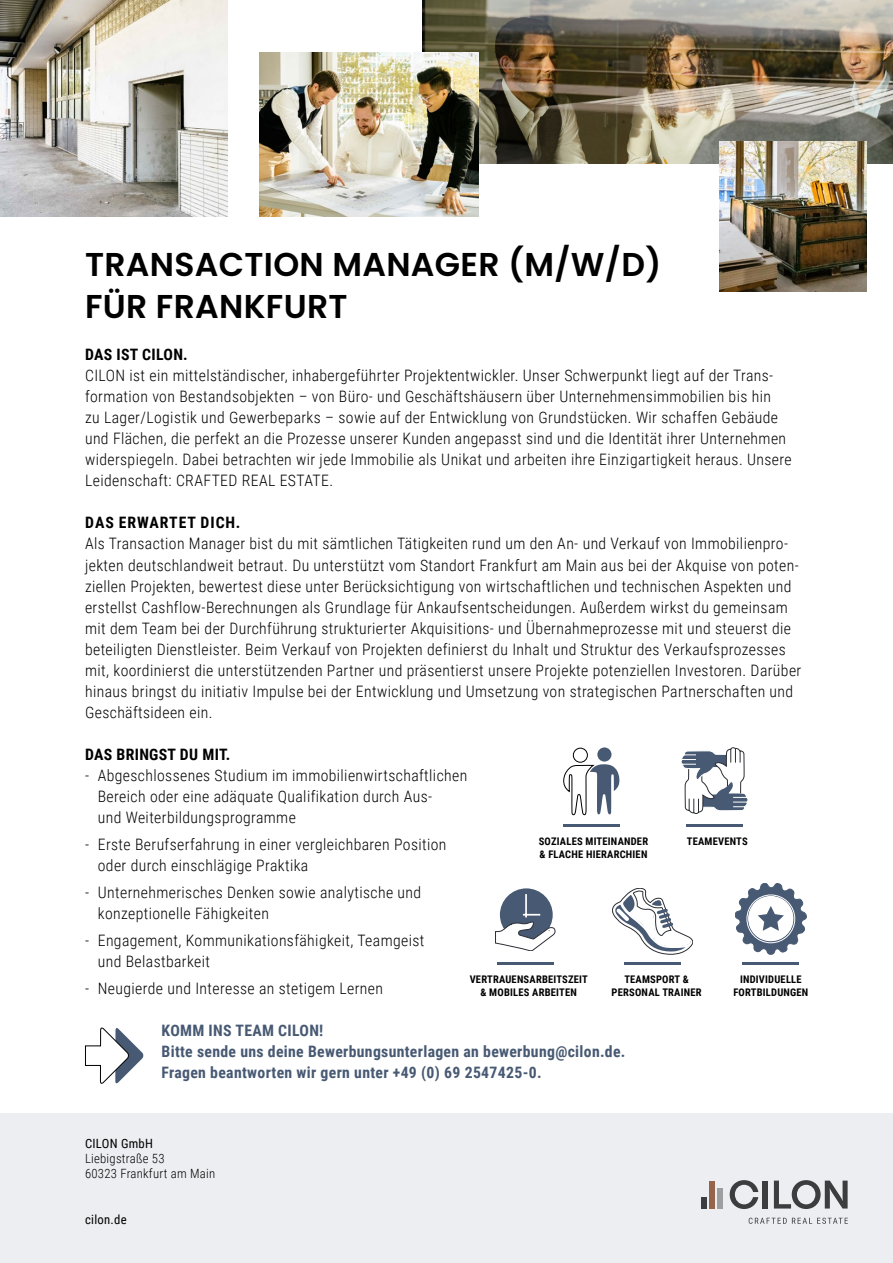
<style>
.page{position:relative;width:893px;height:1263px;background:#fff}
.page>*{position:absolute;margin:0;border:0;box-sizing:border-box;transform-origin:0 0}
.t1{font:600 33px/42px "Poppins";letter-spacing:.01em;color:#000}
.t2{font:300 15.75px/21px "Roboto Condensed";letter-spacing:.025em;color:#000}
.t3{font:700 15.75px/21px "Roboto Condensed";letter-spacing:.02em;color:#475973}
.t4{font:700 15.75px "Roboto Condensed";letter-spacing:.02em;color:#000}
.t5{font:700 15.75px "Roboto Condensed";letter-spacing:.06em;color:#000}
.t6{font:300 12.75px/15.3px "Roboto Condensed";letter-spacing:.02em;color:#000}
.t7{font:12.75px "Roboto Condensed";letter-spacing:.02em;color:#000}
.t8{font:700 10.5px/12.6px "Roboto Condensed";letter-spacing:.02em;color:#000;text-align:center}
</style>
<div class="page">
<div style="left:0;top:1113px;width:893px;height:150px;background:#edeef1"></div>
<svg style="left:730px;top:1180px;width:28px;height:29px"></svg>
<div style="left:763px;top:1180px;width:5px;height:28px;background:#3b3d3f"></div>
<div style="left:717px;top:1188px;width:5px;height:20px;background:#9d9e9f"></div>
<div style="left:709px;top:1180px;width:5px;height:28px;background:#96634b"></div>
<div style="left:702px;top:1197px;width:5px;height:11px;background:#3b3d3f"></div>
<svg style="left:774px;top:1180px;width:74px;height:29px"></svg>
<svg style="left:749px;top:1218px;width:99px;height:6px"></svg>
<img style="left:422px;top:0;width:471px;height:163px">
<img style="left:719px;top:142px;width:147px;height:149px">
<svg style="left:85px;top:1027px;width:59px;height:57px"></svg>
<hr style="left:563px;top:824px;width:57px;height:2px;background:#475973">
<svg style="left:563px;top:764px;width:57px;height:51px"></svg>
<div style="left:573px;top:748px;width:15px;height:14px;border:1px solid #000;border-radius:50%"></div>
<div style="left:597px;top:747px;width:14px;height:14px;background:#475973;border-radius:50%"></div>
<hr style="left:686px;top:824px;width:57px;height:2px;background:#475973">
<svg style="left:681px;top:747px;width:67px;height:67px"></svg>
<hr style="left:742px;top:962px;width:57px;height:2px;background:#475973">
<svg style="left:735px;top:883px;width:71px;height:71px"></svg>
<div style="left:747px;top:895px;width:48px;height:48px;border:1px solid #fff;border-radius:50%"></div>
<hr style="left:497px;top:962px;width:57px;height:2px;background:#475973">
<div style="left:500px;top:888px;width:53px;height:53px;background:#475973;border-radius:50%"></div>
<hr style="left:525px;top:894px;width:2px;height:23px;background:#fff">
<svg style="left:523px;top:914px;width:17px;height:1px"></svg>
<svg style="left:495px;top:922px;width:60px;height:29px"></svg>
<hr style="left:624px;top:962px;width:57px;height:2px;background:#475973">
<svg style="left:612px;top:888px;width:81px;height:66px"></svg>
<img style="left:0;top:0;width:227px;height:217px">
<img style="left:259px;top:52px;width:219px;height:165px">
<h1 class="t1" style="left:85px;top:243px;width:578px">TRANSACTION MANAGER (M/W/D)<br>FÜR FRANKFURT</h1>
<p class="t4" style="left:85px;top:343px;width:104px">DAS IST CILON.</p>
<p class="t2" style="left:85px;top:364px;width:708px">CILON ist ein mittelständischer, inhabergeführter Projektentwickler. Unser Schwerpunkt liegt auf der Trans&shy;formation von Bestandsobjekten – von Büro- und Geschäftshäusern über Unternehmensimmobilien bis hin<br>zu Lager/Logistik und Gewerbeparks – sowie auf der Entwicklung von Grundstücken. Wir schaffen Gebäude und Flächen, die perfekt an die Prozesse unserer Kunden angepasst sind und die Identität ihrer Unternehmen widerspiegeln. Dabei betrachten wir jede Immobilie als Unikat und arbeiten ihre Einzigartigkeit heraus. Unsere Leidenschaft: CRAFTED REAL ESTATE.</p>
<p class="t5" style="left:85px;top:511px;width:157px">DAS ERWARTET DICH.</p>
<p class="t2" style="left:85px;top:531px;width:715px;line-height:22.5px">Als Transaction Manager bist du mit sämtlichen Tätigkeiten rund um den An- und Verkauf von Immobilienpro&shy;jekten deutschlandweit betraut. Du unterstützt vom Standort Frankfurt am Main aus bei der Akquise von poten-</p>
<p class="t2" style="left:85px;top:576px;width:718px">ziellen Projekten, bewertest diese unter Berücksichtigung von wirtschaftlichen und technischen Aspekten und erstellst Cashflow-Berechnungen als Grundlage für Ankaufsentscheidungen. Außerdem wirkst du gemeinsam mit dem Team bei der Durchführung strukturierter Akquisitions- und Übernahmeprozesse mit und steuerst die beteiligten Dienstleister. Beim Verkauf von Projekten definierst du Inhalt und Struktur des Verkaufsprozesses mit, koordinierst die unterstützenden Partner und präsentierst unsere Projekte potenziellen Investoren. Darüber hinaus bringst du initiativ Impulse bei der Entwicklung und Umsetzung von strategischen Partnerschaften und Geschäftsideen ein.</p>
<p class="t4" style="left:85px;top:744px;width:147px">DAS BRINGST DU MIT.</p>
<p class="t2" style="left:98px;top:765px;width:371px;text-indent:-13px">- Abgeschlossenes Studium im immobilienwirtschaftlichen<br>Bereich oder eine adäquate Qualifikation durch Aus-<br>und Weiterbildungsprogramme</p>
<p class="t2" style="left:98px;top:834px;width:350px;text-indent:-13px">- Erste Berufserfahrung in einer vergleichbaren Position oder durch einschlägige Praktika</p>
<p class="t2" style="left:98px;top:882px;width:325px;text-indent:-13px">- Unternehmerisches Denken sowie analytische und konzeptionelle Fähigkeiten</p>
<p class="t2" style="left:98px;top:930px;width:328px;text-indent:-13px">- Engagement, Kommunikationsfähigkeit, Teamgeist und Belastbarkeit</p>
<p class="t2" style="left:85px;top:978px;width:300px">- Neugierde und Interesse an stetigem Lernen</p>
<p class="t3" style="left:162px;top:1020px;width:465px">KOMM INS TEAM CILON!<br>Bitte sende uns deine Bewerbungsunterlagen an bewerbung@cilon.de.<br>Fragen beantworten wir gern unter +49 (0) 69 2547425-0.</p>
<p class="t8" style="left:539px;top:834px;width:111px;text-align:left">SOZIALES MITEINANDER &amp; FLACHE HIERARCHIEN</p>
<p class="t8" style="left:687px;top:834px;width:62px">TEAMEVENTS</p>
<p class="t8" style="left:470px;top:973px;width:120px">VERTRAUENSARBEITSZEIT &amp; MOBILES ARBEITEN</p>
<p class="t8" style="left:612px;top:973px;width:92px">TEAMSPORT &amp;<br>PERSONAL TRAINER</p>
<p class="t8" style="left:733px;top:973px;width:76px">INDIVIDUELLE<br>FORTBILDUNGEN</p>
<p class="t7" style="left:85px;top:1134px;width:70px">CILON GmbH</p>
<p class="t6" style="left:85px;top:1150px;width:132px">Liebigstraße 53<br>60323 Frankfurt am Main</p>
<p class="t7" style="left:85px;top:1210px;width:43px">cilon.de</p>
</div>
